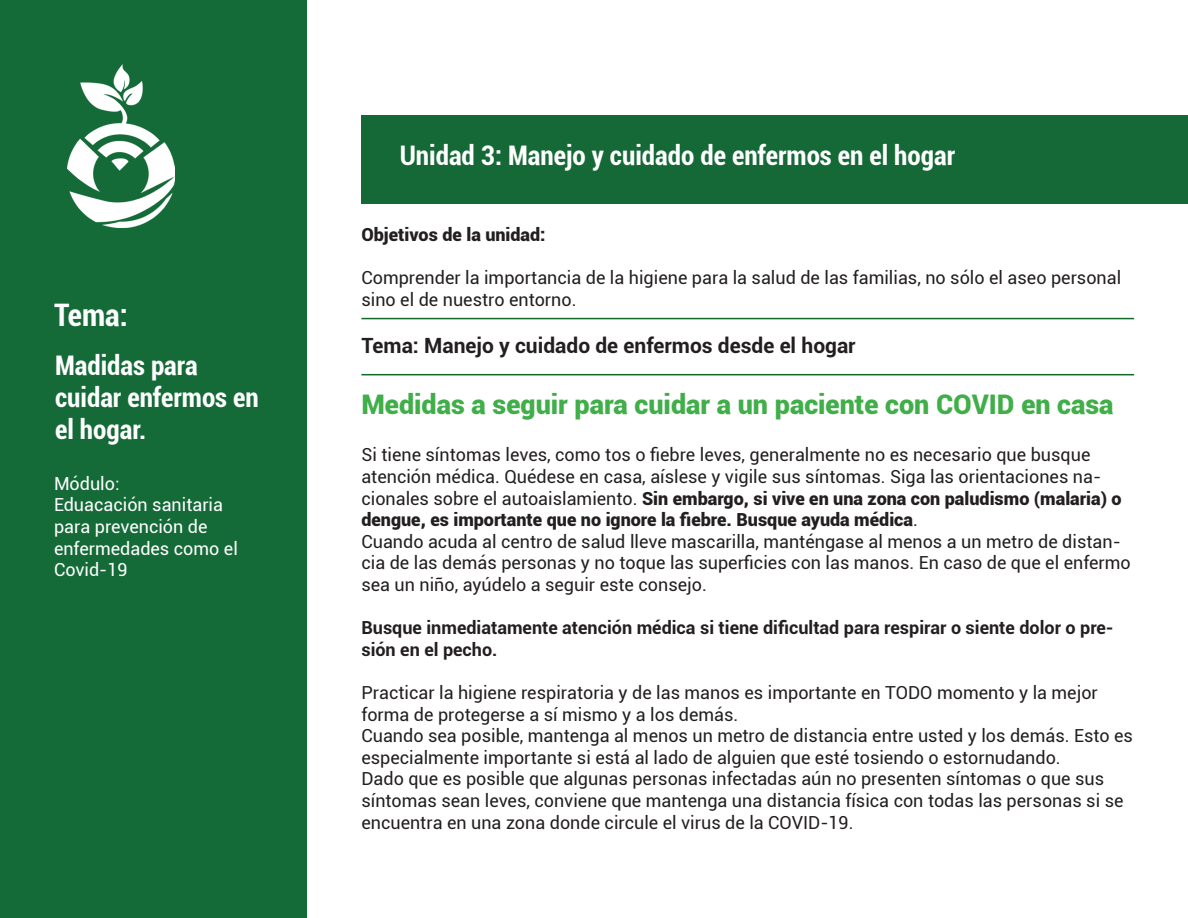
<style>
.page{position:relative;width:1188px;height:918px;background:#fff}
.page>*{position:absolute;margin:0;border:0;box-sizing:border-box;transform-origin:0 0}
.t1{font:700 condensed 31.05px "Roboto";color:#fff}
.t2{font:700 condensed 27px/32.4px "Roboto";color:#fff}
.t3{font:900 27px "Roboto";color:#40ae49}
.t4{font:700 21px "Roboto";color:#231f20}
.t5{font:18px/21.6px "Roboto";color:#231f20}
.t6{font:700 18px/21.6px "Roboto";color:#231f20}
.t7{font:18px/21.6px "Roboto";color:#fff}
.t8{font:900 18px "Roboto";color:#231f20}
.s1{font-weight:900}
</style>
<div class="page">
<div style="left:0;top:0;width:307px;height:918px;background:#156b38"></div>
<img style="left:67px;top:64px;width:107px;height:164px">
<div style="left:361px;top:115px;width:827px;height:89px;background:#156936"></div>
<hr style="left:361px;top:374px;width:773px;height:1px;background:#126928">
<hr style="left:361px;top:318px;width:773px;height:1px;background:#126928">
<p class="t1" style="left:54px;top:293px;width:75px">Tema:</p>
<p class="t2" style="left:55px;top:348px;width:205px">Madidas para cuidar enfermos en el hogar.</p>
<p class="t7" style="left:54px;top:472px;width:67px">Módulo:</p>
<p class="t7" style="left:54px;top:493px;width:171px">Eduacación sanitaria</p>
<p class="t7" style="left:54px;top:515px;width:155px">para prevención de</p>
<p class="t7" style="left:54px;top:537px;width:185px">enfermedades como el<br>Covid- 19</p>
<p class="t2" style="left:400px;top:138px;width:557px">Unidad 3: Manejo y cuidado de enfermos en el hogar</p>
<p class="t8" style="left:361px;top:222px;width:186px">Objetivos de la unidad:</p>
<p class="t5" style="left:361px;top:266px;width:761px">Comprender la importancia de la higiene para la salud de las familias, no sólo el aseo personal sino el de nuestro entorno.</p>
<p class="t4" style="left:361px;top:330px;width:496px">Tema: Manejo y cuidado de enfermos desde el hogar</p>
<p class="t3" style="left:361px;top:385px;width:754px">Medidas a seguir para cuidar a un paciente con COVID en casa</p>
<p class="t5" style="left:361px;top:444px;width:762px">Si tiene síntomas leves, como tos o fiebre leves, generalmente no es necesario que busque atención médica. Quédese en casa, aíslese y vigile sus síntomas. Siga las orientaciones na&shy;cionales sobre el autoaislamiento. <span class="s1">Sin embargo, si vive en una zona con paludismo (malaria) o dengue, es importante que no ignore la fiebre. Busque ayuda médica</span>.</p>
<p class="t5" style="left:361px;top:530px;width:771px">Cuando acuda al centro de salud lleve mascarilla, manténgase al menos a un metro de distan&shy;cia de las demás personas y no toque las superficies con las manos. En caso de que el enfermo sea un niño, ayúdelo a seguir este consejo.</p>
<p class="t6" style="left:361px;top:616px;width:754px">Busque inmediatamente atención médica si tiene dificultad para respirar o siente dolor o pre&shy;sión en el pecho.</p>
<p class="t5" style="left:361px;top:681px;width:738px">Practicar la higiene respiratoria y de las manos es importante en TODO momento y la mejor forma de protegerse a sí mismo y a los demás.</p>
<p class="t5" style="left:361px;top:724px;width:773px">Cuando sea posible, mantenga al menos un metro de distancia entre usted y los demás. Esto es especialmente importante si está al lado de alguien que esté tosiendo o estornudando.</p>
<p class="t5" style="left:361px;top:768px;width:764px">Dado que es posible que algunas personas infectadas aún no presenten síntomas o que sus síntomas sean leves, conviene que mantenga una distancia física con todas las personas si se encuentra en una zona donde circule el virus de la COVID‑19.</p>
</div>
